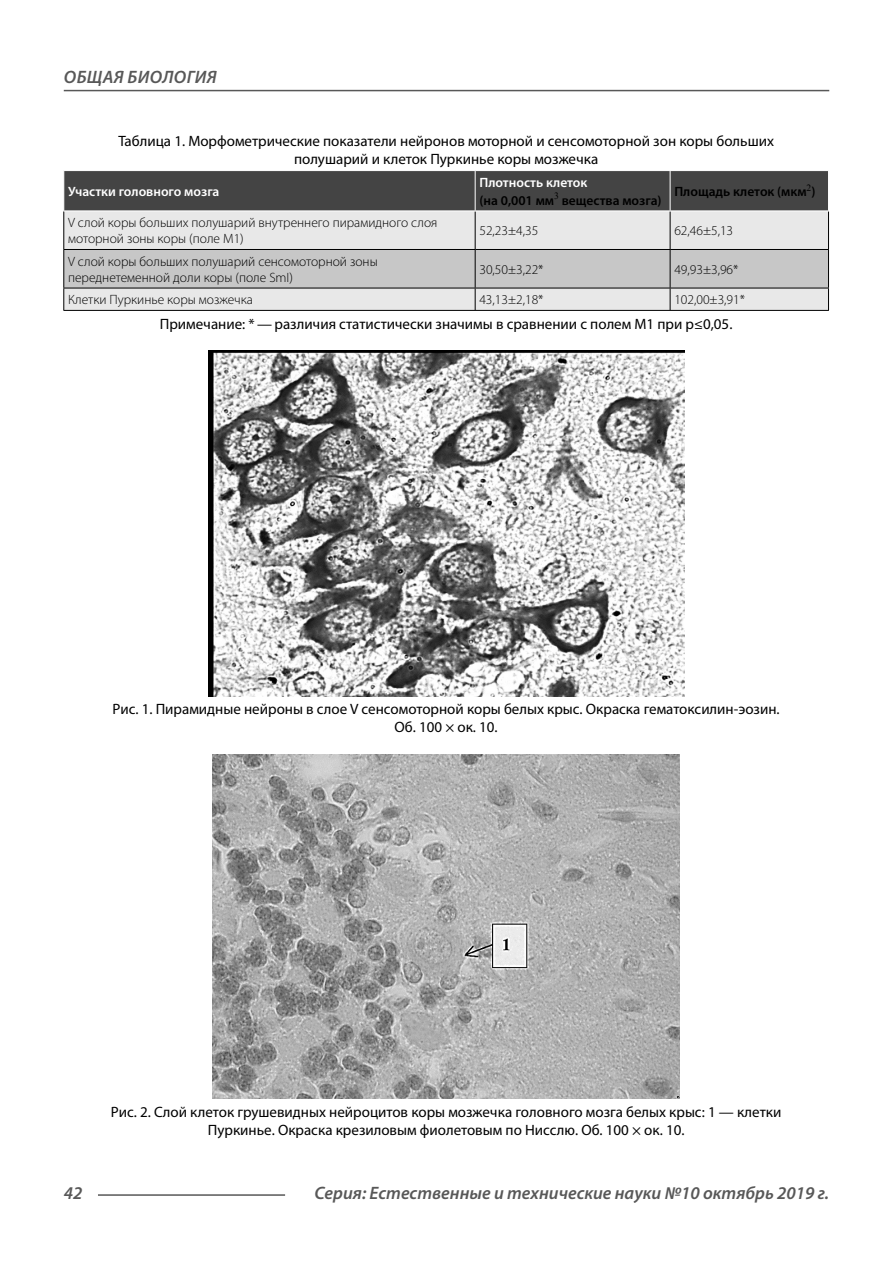
<style>
.page{position:relative;width:893px;height:1263px;background:#fff}
.page>*{position:absolute;margin:0;border:0;box-sizing:border-box;transform-origin:0 0}
.t1{font:italic 600 18px "Myriad Pro";color:#585858}
.t2{font:italic 600 18px "Myriad Pro";letter-spacing:.02em;color:#585858}
.t3{font:15px/18.3px "Myriad Pro";color:#000;text-align:center}
.t4{font:300 13.5px/16.2px "Myriad Pro";color:#000}
.t5{font:600 13.5px/18px "Myriad Pro";color:#000}
.t6{font:600 13.5px "Myriad Pro";color:#fff}
.s1{color:#fff}
</style>
<div class="page">
<div style="left:64px;top:171px;width:764px;height:40px;background:#444"></div>
<div style="left:64px;top:212px;width:764px;height:37px;background:#e8e8e8"></div>
<hr style="left:475px;top:171px;width:1px;height:40px;background:#fff">
<hr style="left:670px;top:171px;width:1px;height:40px;background:#fff">
<hr style="left:63px;top:211px;width:1px;height:38px;background:#000">
<hr style="left:475px;top:211px;width:1px;height:38px;background:#000">
<hr style="left:670px;top:211px;width:1px;height:38px;background:#000">
<hr style="left:828px;top:211px;width:1px;height:38px;background:#000">
<svg style="left:63px;top:249px;width:766px;height:61px;background:#cacaca"></svg>
<hr style="left:63px;top:310px;width:766px;height:1px;background:#000">
<hr style="left:63px;top:211px;width:766px;height:1px;background:#fff">
<img style="left:208px;top:351px;width:476px;height:345px">
<img style="left:212px;top:754px;width:468px;height:345px">
<hr style="left:98px;top:1194px;width:187px;height:2px;background:#585858">
<hr style="left:64px;top:90px;width:765px;height:1px;background:#585858">
<p class="t2" style="left:64px;top:71px;width:154px">ОБЩАЯ БИОЛОГИЯ</p>
<p class="t3" style="left:118px;top:133px;width:657px">Таблица 1. Морфометрические показатели нейронов моторной и сенсомоторной зон коры больших полушарий и клеток Пуркинье коры мозжечка</p>
<p class="t6" style="left:68px;top:186px;width:153px">Участки головного мозга</p>
<p class="t5" style="left:479px;top:174px;width:184px"><span class="s1">Плотность клеток<br></span>(на 0,001 мм<sup>3</sup> вещества мозга)</p>
<p class="t5" style="left:674px;top:184px;width:143px">Площадь клеток (мкм<sup>2</sup>)</p>
<p class="t4" style="left:68px;top:216px;width:371px">V слой коры больших полушарий внутреннего пирамидного слоя моторной зоны коры (поле M1)</p>
<p class="t4" style="left:479px;top:224px;width:60px">52,23±4,35</p>
<p class="t4" style="left:674px;top:224px;width:60px">62,46±5,13</p>
<p class="t4" style="left:68px;top:254px;width:311px">V слой коры больших полушарий сенсомоторной зоны переднетеменной доли коры (поле SmI)</p>
<p class="t4" style="left:479px;top:262px;width:66px">30,50±3,22*</p>
<p class="t4" style="left:674px;top:262px;width:66px">49,93±3,96*</p>
<p class="t4" style="left:68px;top:293px;width:187px">Клетки Пуркинье коры мозжечка</p>
<p class="t4" style="left:479px;top:293px;width:66px">43,13±2,18*</p>
<p class="t4" style="left:674px;top:293px;width:72px">102,00±3,91*</p>
<p class="t3" style="left:160px;top:316px;width:574px">Примечание: * — различия статистически значимы в сравнении с полем M1 при p≤0,05.</p>
<p class="t3" style="left:113px;top:701px;width:668px">Рис. 1. Пирамидные нейроны в слое V сенсомоторной коры белых крыс. Окраска гематоксилин-эозин.<br>Об. 100 × ок. 10.</p>
<p class="t3" style="left:111px;top:1104px;width:672px">Рис. 2. Слой клеток грушевидных нейроцитов коры мозжечка головного мозга белых крыс: 1 — клетки<br>Пуркинье. Окраска крезиловым фиолетовым по Нисслю. Об. 100 × ок. 10.</p>
<p class="t1" style="left:64px;top:1186px;width:20px">42</p>
<p class="t1" style="left:314px;top:1186px;width:516px">Серия: Естественные и технические науки №10 октябрь 2019 г.</p>
</div>
